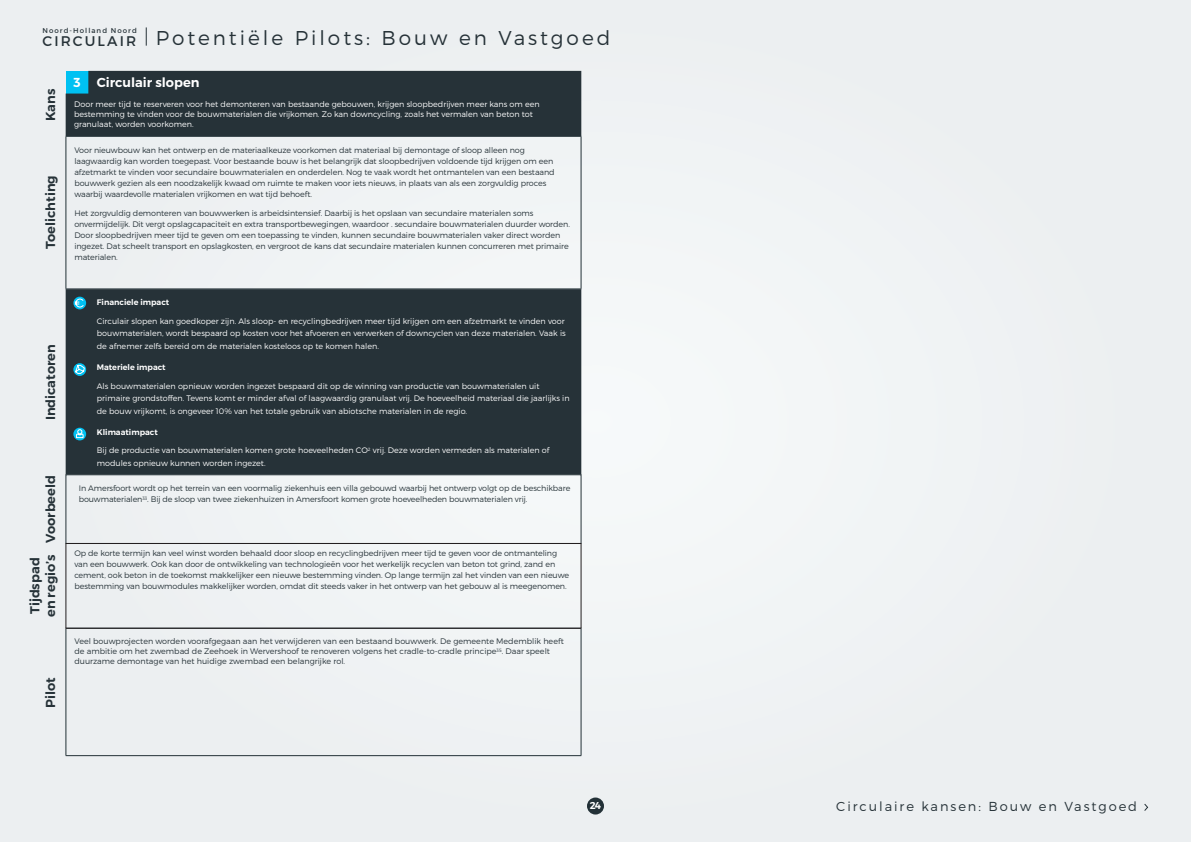
<style>
.page{position:relative;width:1191px;height:842px;background:#eef0f2}
.page>*{position:absolute;margin:0;border:0;box-sizing:border-box;transform-origin:0 0}
.body{font:300 20px "Montserrat";letter-spacing:.15em;color:#263238}
.body-2{font:14px "Montserrat";letter-spacing:.15em;color:#263238}
.body-3{font:600 13px "Montserrat";color:#263238}
.body-4{font:300 13px "Montserrat";letter-spacing:.15em;color:#263238}
.t1{font:600 13px "Montserrat";color:#fff}
.t2{font:600 10px "Montserrat";color:#fff}
.body_small{font:300 8px/11px "Montserrat";letter-spacing:-.01em;color:#263238}
.t3{font:300 8px/12.7px "Montserrat";color:#fff}
.body-5{font:300 8px/10px "Montserrat";color:#263238}
.body_small-2{font:300 8px/11px "Montserrat";letter-spacing:-.015em;color:#263338}
.t4{font:600 8px "Montserrat";color:#fff}
.body-6{font:7px "Montserrat";letter-spacing:.15em;color:#263238}
</style>
<div class="page">
<svg style="left:146px;top:27px;width:1px;height:19px"></svg>
<div style="left:587px;top:797px;width:17px;height:17px;background:#233137;border-radius:50%"></div>
<svg style="left:1144px;top:804px;width:4px;height:7px"></svg>
<hr style="left:66px;top:136px;width:515px;height:1px;background:#233137">
<hr style="left:66px;top:137px;width:1px;height:152px;background:#233137">
<hr style="left:581px;top:137px;width:1px;height:152px;background:#233137">
<hr style="left:66px;top:628px;width:1px;height:127px;background:#233137">
<hr style="left:581px;top:628px;width:1px;height:127px;background:#233137">
<hr style="left:66px;top:755px;width:515px;height:1px;background:#233137">
<div style="left:66px;top:71px;width:515px;height:65px;background:#263238"></div>
<div style="left:66px;top:289px;width:515px;height:186px;background:#263238"></div>
<svg style="left:73px;top:363px;width:13px;height:13px"></svg>
<svg style="left:75px;top:365px;width:10px;height:9px"></svg>
<svg style="left:73px;top:428px;width:13px;height:12px"></svg>
<svg style="left:76px;top:429px;width:8px;height:9px"></svg>
<div style="left:73px;top:297px;width:13px;height:12px;background:#00c1f2;border-radius:50%"></div>
<svg style="left:74px;top:298px;width:10px;height:10px"></svg>
<hr style="left:66px;top:543px;width:515px;height:1px;background:#231f20">
<hr style="left:66px;top:544px;width:1px;height:84px;background:#231f20">
<hr style="left:581px;top:544px;width:1px;height:84px;background:#231f20">
<hr style="left:66px;top:628px;width:515px;height:1px;background:#231f20">
<p class="body-6" style="left:43px;top:26px;width:96px">Noord-Holland Noord</p>
<p class="body-2" style="left:43px;top:32px;width:95px">CIRCULAIR</p>
<p class="body" style="left:156px;top:26px;width:456px">Potentiële Pilots: Bouw en Vastgoed</p>
<p class="body-3" style="left:42px;top:121px;width:34px;rotate:-90deg">Kans</p>
<p class="body-3" style="left:42px;top:249px;width:75px;rotate:-90deg">Toelichting</p>
<p class="body-3" style="left:42px;top:420px;width:78px;rotate:-90deg">Indicatoren</p>
<p class="body-3" style="left:42px;top:543px;width:69px;rotate:-90deg">Voorbeeld</p>
<p class="body-3" style="left:27px;top:614px;width:58px;rotate:-90deg">Tijdspad</p>
<p class="body-3" style="left:42px;top:617px;width:64px;rotate:-90deg">en regio’s</p>
<p class="body-3" style="left:42px;top:708px;width:32px;rotate:-90deg">Pilot</p>
<p class="t1" style="left:73px;top:74px;width:9px">3</p>
<p class="t1" style="left:97px;top:74px;width:104px">Circulair slopen</p>
<p class="t3" style="left:74px;top:99px;width:467px;line-height:10px">Door meer tijd te reserveren voor het demonteren van bestaande gebouwen, krijgen sloopbedrijven meer kans om een bestemming te vinden voor de bouwmaterialen die vrijkomen. Zo kan downcycling, zoals het vermalen van beton tot granulaat, worden voorkomen.</p>
<p class="body_small" style="left:74px;top:144px;width:482px">Voor nieuwbouw kan het ontwerp en de materiaalkeuze voorkomen dat materiaal bij demontage of sloop alleen nog laagwaardig kan worden toegepast. Voor bestaande bouw is het belangrijk dat sloopbedrijven voldoende tijd krijgen om een afzetmarkt te vinden voor secundaire bouwmaterialen en onderdelen. Nog te vaak wordt het ontmantelen van een bestaand bouwwerk gezien als een noodzakelijk kwaad om ruimte te maken voor iets nieuws, in plaats van als een zorgvuldig proces waarbij waardevolle materialen vrijkomen en wat tijd behoeft.</p>
<p class="body_small" style="left:74px;top:208px;width:497px">Het zorgvuldig demonteren van bouwwerken is arbeidsintensief. Daarbij is het opslaan van secundaire materialen soms onvermijdelijk. Dit vergt opslagcapaciteit en extra transportbewegingen, waardoor . secundaire bouwmaterialen duurder worden.<br>Door sloopbedrijven meer tijd te geven om een toepassing te vinden, kunnen secundaire bouwmaterialen vaker direct worden ingezet. Dat scheelt transport en opslagkosten, en vergroot de kans dat secundaire materialen kunnen concurreren met primaire materialen.</p>
<p class="t4" style="left:97px;top:298px;width:74px">Financiele impact</p>
<p class="t3" style="left:97px;top:314px;width:470px">Circulair slopen kan goedkoper zijn. Als sloop- en recyclingbedrijven meer tijd krijgen om een afzetmarkt te vinden voor bouwmaterialen, wordt bespaard op kosten voor het afvoeren en verwerken of downcyclen van deze materialen. Vaak is de afnemer zelfs bereid om de materialen kosteloos op te komen halen.</p>
<p class="t4" style="left:97px;top:362px;width:70px">Materiele impact</p>
<p class="t3" style="left:97px;top:379px;width:474px">Als bouwmaterialen opnieuw worden ingezet bespaard dit op de winning van productie van bouwmaterialen uit primaire grondstoffen. Tevens komt er minder afval of laagwaardig granulaat vrij. De hoeveelheid materiaal die jaarlijks in de bouw vrijkomt, is ongeveer 10% van het totale gebruik van abiotsche materialen in de regio.</p>
<p class="t4" style="left:97px;top:427px;width:62px">Klimaatimpact</p>
<p class="t3" style="left:97px;top:444px;width:454px">Bij de productie van bouwmaterialen komen grote hoeveelheden CO<sup>2</sup> vrij. Deze worden vermeden als materialen of modules opnieuw kunnen worden ingezet.</p>
<p class="body_small-2" style="left:79px;top:483px;width:493px">In Amersfoort wordt op het terrein van een voormalig ziekenhuis een villa gebouwd waarbij het ontwerp volgt op de beschikbare bouwmaterialen<sup>33</sup>. Bij de sloop van twee ziekenhuizen in Amersfoort komen grote hoeveelheden bouwmaterialen vrij.</p>
<p class="body_small" style="left:74px;top:548px;width:496px">Op de korte termijn kan veel winst worden behaald door sloop en recyclingbedrijven meer tijd te geven voor de ontmanteling van een bouwwerk. Ook kan door de ontwikkeling van technologieën voor het werkelijk recyclen van beton tot grind, zand en cement, ook beton in de toekomst makkelijker een nieuwe bestemming vinden. Op lange termijn zal het vinden van een nieuwe bestemming van bouwmodules makkelijker worden, omdat dit steeds vaker in het ontwerp van het gebouw al is meegenomen.</p>
<p class="body-5" style="left:74px;top:636px;width:491px">Veel bouwprojecten worden voorafgegaan aan het verwijderen van een bestaand bouwwerk. De gemeente Medemblik heeft de ambitie om het zwembad de Zeehoek in Wervershoof te renoveren volgens het cradle-to-cradle principe<sup>35</sup>. Daar speelt duurzame demontage van het huidige zwembad een belangrijke rol.</p>
<p class="t2" style="left:590px;top:799px;width:13px">24</p>
<p class="body-4" style="left:836px;top:798px;width:302px">Circulaire kansen: Bouw en Vastgoed</p>
</div>
